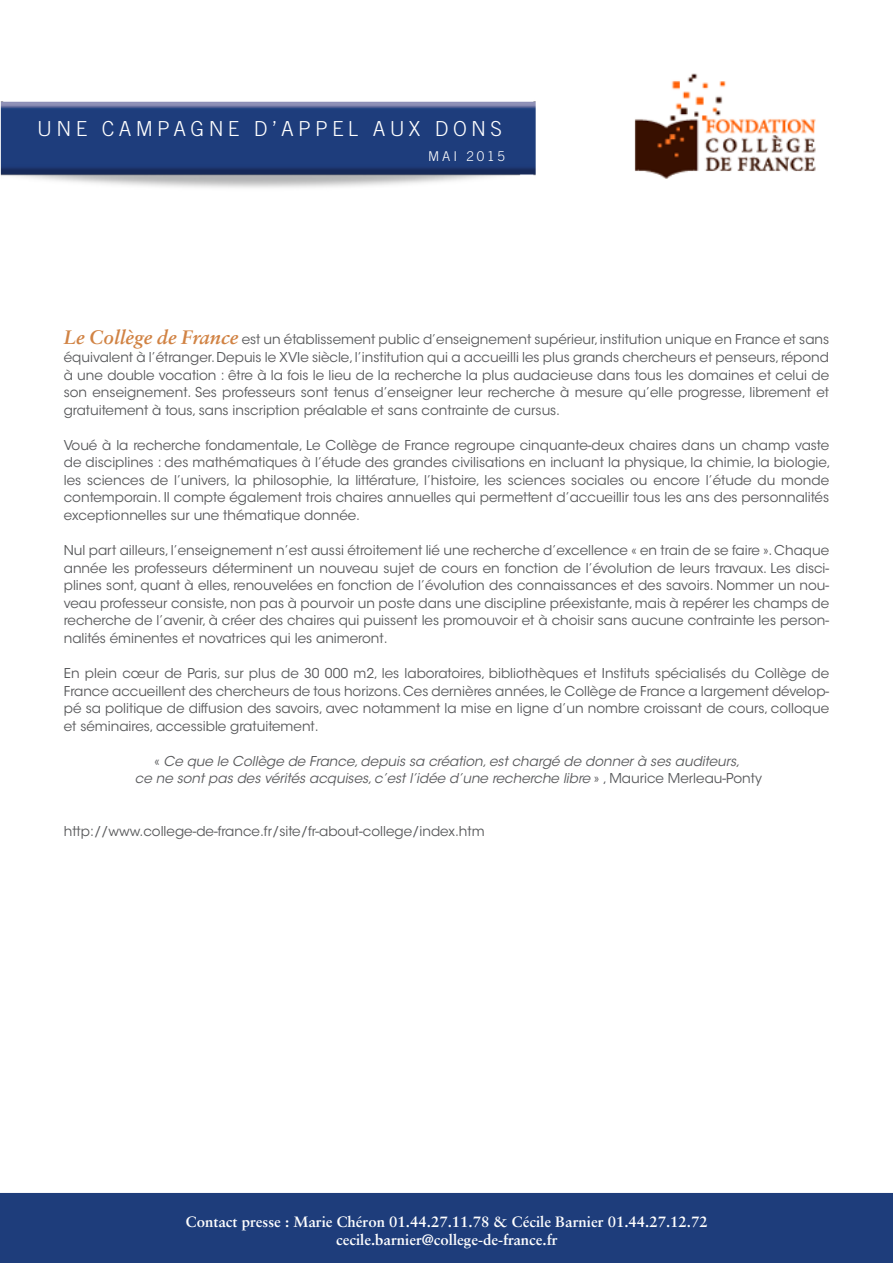
<style>
.page{position:relative;width:893px;height:1263px;background:#fff}
.page>*{position:absolute;margin:0;border:0;box-sizing:border-box;transform-origin:0 0}
.t1{font:300 20.7px "Trade Gothic LT Std";letter-spacing:.21em;color:#fff}
.t2{font:700 15px/18px "Sabon LT Std";color:#fff;text-align:center}
.Texte_courant{font:13.5px/17.5px "ITC Avant Garde Std";color:#57585a;text-align:justify}
.Texte_courant-2{font:italic 13.5px "ITC Avant Garde Std";color:#57585a}
.t3{font:300 13.5px "Trade Gothic LT Std";letter-spacing:.21em;color:#fff}
.s1{font-family:"Sabon LT Std";font-weight:700;font-style:italic;font-size:19.5px;color:#d18344}
.s2{font-style:normal}
</style>
<div class="page">
<img style="left:0;top:101px;width:536px;height:87px">
<img style="left:634px;top:73px;width:182px;height:106px">
<div style="left:0;top:1193px;width:893px;height:70px;background:#1e3d7b"></div>
<h1 class="t1" style="left:37px;top:116px;width:466px">UNE CAMPAGNE D’APPEL AUX DONS</h1>
<p class="t3" style="left:428px;top:148px;width:78px">MAI 2015</p>
<p class="Texte_courant" style="left:64px;top:331px;width:767px"><span class="s1">Le Collège de France</span> est un établissement public d’enseignement supérieur, institution unique en France et sans équivalent à l’étranger. Depuis le XVIe siècle, l’institution qui a accueilli les plus grands chercheurs et penseurs, répond à une double vocation : être à la fois le lieu de la recherche la plus audacieuse dans tous les domaines et celui de son enseignement. Ses professeurs sont tenus d’enseigner leur recherche à mesure qu’elle progresse, librement et gratuitement à tous, sans inscription préalable et sans contrainte de cursus.</p>
<p class="Texte_courant" style="left:64px;top:436px;width:768px;text-align:left">Voué à la recherche fondamentale, Le Collège de France regroupe cinquante-deux chaires dans un champ vaste de disciplines : des mathématiques à l’étude des grandes civilisations en incluant la physique, la chimie, la biologie, les sciences de l’univers, la philosophie, la littérature, l’histoire, les sciences sociales ou encore l’étude du monde contemporain. Il compte également trois chaires annuelles qui permettent d’accueillir tous les ans des personnalités exceptionnelles sur une thématique donnée.</p>
<p class="Texte_courant" style="left:64px;top:542px;width:767px">Nul part ailleurs, l’enseignement n’est aussi étroitement lié une recherche d’excellence « en train de se faire ». Chaque année les professeurs déterminent un nouveau sujet de cours en fonction de l’évolution de leurs travaux. Les disci&shy;plines sont, quant à elles, renouvelées en fonction de l’évolution des connaissances et des savoirs. Nommer un nou&shy;veau professeur consiste, non pas à pourvoir un poste dans une discipline préexistante, mais à repérer les champs de recherche de l’avenir, à créer des chaires qui puissent les promouvoir et à choisir sans aucune contrainte les person&shy;nalités éminentes et novatrices qui les animeront.</p>
<p class="Texte_courant" style="left:64px;top:664px;width:767px">En plein cœur de Paris, sur plus de 30 000 m2, les laboratoires, bibliothèques et Instituts spécialisés du Collège de France accueillent des chercheurs de tous horizons. Ces dernières années, le Collège de France a largement dévelop&shy;pé sa politique de diffusion des savoirs, avec notamment la mise en ligne d’un nombre croissant de cours, colloque et séminaires, accessible gratuitement.</p>
<p class="Texte_courant-2" style="left:155px;top:753px;width:587px"><span class="s2">«</span> Ce que le Collège de France, depuis sa création, est chargé de donner à ses auditeurs,</p>
<p class="Texte_courant-2" style="left:135px;top:770px;width:629px">ce ne sont pas des vérités acquises, c’est l’idée d’une recherche libre <span class="s2">» , Maurice Merleau-Ponty</span></p>
<p class="Texte_courant" style="left:64px;top:822px;width:422px">http://www.college-de-france.fr/site/fr-about-college/index.htm</p>
<p class="t2" style="left:186px;top:1212px;width:523px">Contact presse : Marie Chéron 01.44.27.11.78 &amp; Cécile Barnier 01.44.27.12.72 cecile.barnier@college-de-france.fr</p>
</div>
